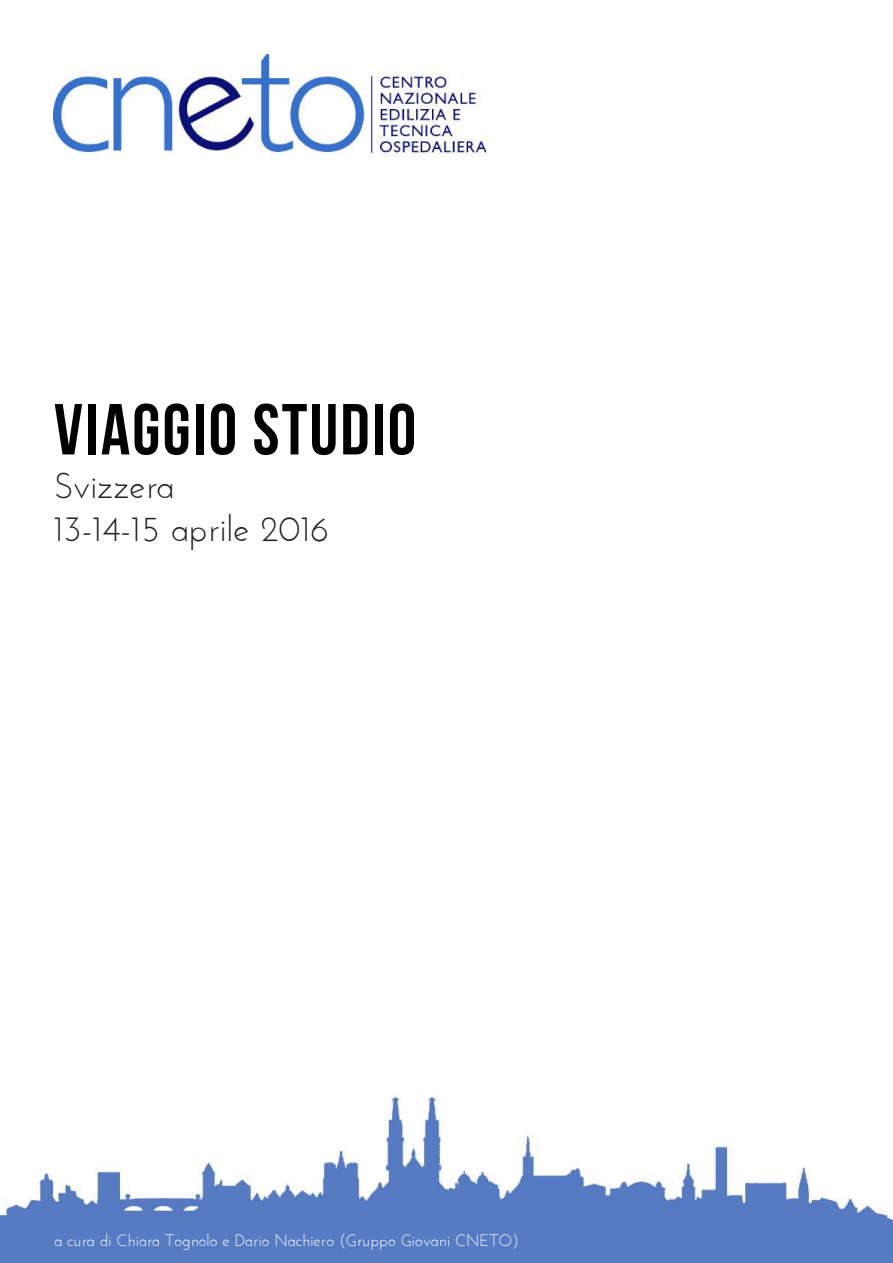
<style>
.page{position:relative;width:893px;height:1263px;background:#fff}
.page>*{position:absolute;margin:0;border:0;box-sizing:border-box;transform-origin:0 0}
.t1{font:700 72px "Bebas Neue";letter-spacing:.03em;color:#000}
.t2{font:36px/43.2px "Josefin Sans";color:#231f20}
.t3{font:16.5px "Josefin Sans";color:#fff}
</style>
<div class="page">
<img style="left:54px;top:54px;width:433px;height:103px">
<img style="left:0;top:1091px;width:893px;height:129px">
<div style="left:0;top:1220px;width:893px;height:43px;background:#567bc3"></div>
<h1 class="t1" style="left:54px;top:390px;width:364px">VIAGGIO STUDIO</h1>
<h2 class="t2" style="left:54px;top:463px;width:276px">Svizzera<br>13-14-15 aprile 2016</h2>
<p class="t3" style="left:54px;top:1230px;width:467px">a cura di Chiara Tognolo e Dario Nachiero (Gruppo Giovani CNETO)</p>
</div>
